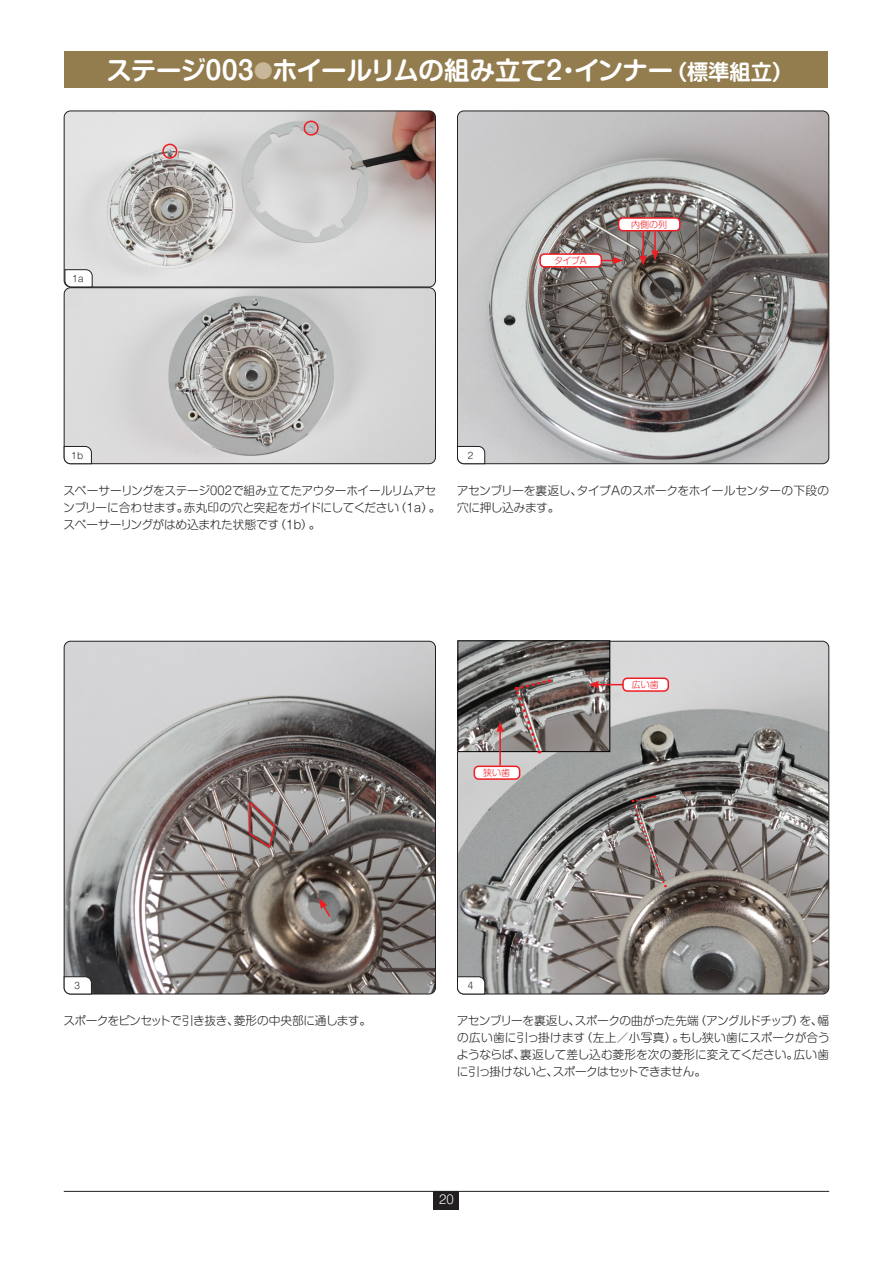
<style>
.page{position:relative;width:893px;height:1263px;background:#fff}
.page>*{position:absolute;margin:0;border:0;box-sizing:border-box;transform-origin:0 0}
.t1{font:700 25.5px "Shin M Go Pr 6 N De";letter-spacing:-.01em;color:#fff}
.t2{font:300 12px "Shin M Go Pr 6 N";color:#fff}
.Body_Copy{font:300 11.7px/17px "Shin M Go Pr 6 N";letter-spacing:-.03em;color:#231f20}
.t3{font:300 9px "Shin M Go Pr 6 N";color:#ee1d23}
.t4{font:300 9px "Shin M Go Pr 6 N";color:#231f20}
.s1{font-size:19.2px;color:#c8b798}
.s2{font-size:21.3px}
</style>
<div class="page">
<hr style="left:64px;top:1191px;width:765px;height:1px;background:#231f20">
<div style="left:434px;top:1191px;width:25px;height:18px;background:#231f20"></div>
<div style="left:65px;top:51px;width:763px;height:37px;background:#937c4d"></div>
<img style="left:64px;top:111px;width:371px;height:353px">
<div style="left:64px;top:287px;width:372px;height:177px;border:1px solid #231f20;border-radius:6px"></div>
<img style="left:64px;top:641px;width:371px;height:353px">
<div style="left:64px;top:641px;width:372px;height:353px;border:1px solid #231f20;border-radius:6px"></div>
<img style="left:457px;top:111px;width:372px;height:352px">
<div style="left:457px;top:111px;width:372px;height:353px;border:1px solid #231f20;border-radius:6px"></div>
<img style="left:459px;top:641px;width:370px;height:353px">
<svg style="left:63px;top:446px;width:29px;height:18px"></svg>
<svg style="left:63px;top:976px;width:29px;height:19px"></svg>
<svg style="left:457px;top:446px;width:28px;height:18px"></svg>
<svg style="left:457px;top:976px;width:28px;height:19px"></svg>
<div style="left:64px;top:111px;width:372px;height:176px;border:1px solid #231f20;border-radius:6px"></div>
<svg style="left:64px;top:269px;width:29px;height:19px"></svg>
<div style="left:162px;top:144px;width:15px;height:15px;border:2px solid #ee1d23;border-radius:50%"></div>
<div style="left:304px;top:121px;width:15px;height:15px;border:2px solid #ee1d23;border-radius:50%"></div>
<div style="left:540px;top:254px;width:61px;height:13px;background:#fff;border-radius:4px"></div>
<div style="left:539px;top:253px;width:63px;height:15px;border:2px solid #ee1d23;border-radius:4px"></div>
<div style="left:619px;top:218px;width:61px;height:13px;background:#fff;border-radius:4px"></div>
<div style="left:618px;top:217px;width:63px;height:14px;border:2px solid #ee1d23;border-radius:4px"></div>
<hr style="left:642px;top:231px;width:2px;height:27px;background:#ee1d23">
<svg style="left:602px;top:257px;width:21px;height:7px"></svg>
<hr style="left:654px;top:231px;width:2px;height:21px;background:#ee1d23">
<svg style="left:639px;top:250px;width:20px;height:16px"></svg>
<svg style="left:248px;top:800px;width:29px;height:49px"></svg>
<div style="left:623px;top:678px;width:45px;height:13px;background:#fff;border-radius:4px"></div>
<div style="left:622px;top:677px;width:47px;height:15px;border:2px solid #ee1d23;border-radius:4px"></div>
<svg style="left:319px;top:898px;width:13px;height:20px"></svg>
<img style="left:459px;top:642px;width:149px;height:108px">
<div style="left:457px;top:640px;width:153px;height:112px;border:1px solid #000"></div>
<svg style="left:588px;top:681px;width:35px;height:7px"></svg>
<div style="left:474px;top:766px;width:46px;height:13px;background:#fff;border-radius:4px"></div>
<div style="left:474px;top:765px;width:46px;height:15px;border:2px solid #ee1d23;border-radius:4px"></div>
<hr style="left:499px;top:730px;width:2px;height:35px;background:#ee1d23">
<svg style="left:496px;top:722px;width:8px;height:10px"></svg>
<svg style="left:513px;top:678px;width:37px;height:75px;background:#837471"></svg>
<svg style="left:631px;top:795px;width:35px;height:92px;background:#887d7a"></svg>
<p class="t1" style="left:107px;top:49px;width:688px">ステージ003<span class="s1">●</span>ホイールリムの組み立て2・インナー<span class="s2">（標準組立）</span></p>
<p class="t4" style="left:73px;top:271px;width:12px">1a</p>
<p class="t3" style="left:554px;top:253px;width:34px">タイプA</p>
<p class="t3" style="left:631px;top:217px;width:37px">内側の列</p>
<p class="t4" style="left:72px;top:448px;width:13px">1b</p>
<p class="Body_Copy" style="left:63px;top:481px;width:379px">スペーサーリングをステージ002で組み立てたアウターホイールリムアセンブリーに合わせます。赤丸印の穴と突起をガイドにしてください（1a）。スペーサーリングがはめ込まれた状態です（1b）。</p>
<p class="t4" style="left:468px;top:448px;width:7px">2</p>
<p class="Body_Copy" style="left:457px;top:481px;width:374px">アセンブリーを裏返し、タイプAのスポークをホイールセンターの下段の穴に押し込みます。</p>
<p class="t3" style="left:483px;top:766px;width:28px">狭い歯</p>
<p class="t3" style="left:632px;top:678px;width:28px">広い歯</p>
<p class="t4" style="left:75px;top:978px;width:7px">3</p>
<p class="Body_Copy" style="left:63px;top:1011px;width:309px">スポークをピンセットで引き抜き、菱形の中央部に通します。</p>
<p class="t4" style="left:468px;top:978px;width:7px">4</p>
<p class="Body_Copy" style="left:457px;top:1011px;width:375px;text-align:justify">アセンブリーを裏返し、スポークの曲がった先端（アングルドチップ）を、幅の広い歯に引っ掛けます（左上／小写真）。もし狭い歯にスポークが合うようならば、裏返して差し込む菱形を次の菱形に変えてください。広い歯に引っ掛けないと、スポークはセットできません。</p>
<p class="t2" style="left:439px;top:1189px;width:16px">20</p>
</div>
